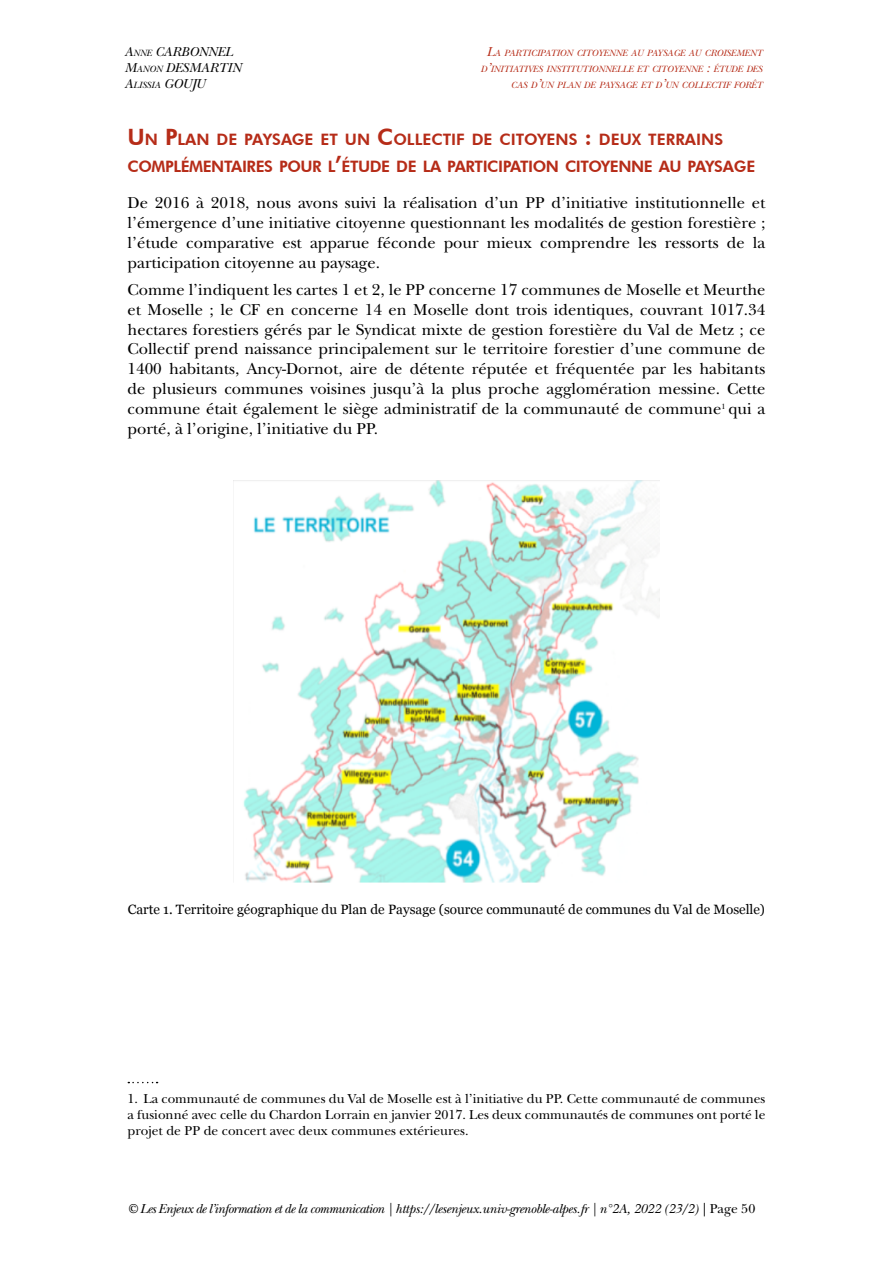
<style>
.page{position:relative;width:893px;height:1263px;background:#fff}
.page>*{position:absolute;margin:0;border:0;box-sizing:border-box;transform-origin:0 0}
.t1{font:16.5px/19.8px "New Baskerville Std";color:#000;text-align:justify}
.t2{font:800 15.75px/27px "Futura BT";letter-spacing:-.03em;color:#b62c18}
.t3{font:13.5px/16.2px "New Baskerville Std";color:#000;text-align:justify}
.t4{font:italic 13.5px "New Baskerville Std";letter-spacing:-.04em;color:#000}
.t5{font:13.5px "Georgia";color:#000}
.t6{font:italic 13.5px/16.2px "New Baskerville Std";color:#000}
.t7{font:italic 9.45px "New Baskerville Std";color:#b62c18}
.t8{font:italic 9.45px "New Baskerville Std";color:#000}
.s1{font-size:9.45px}
.s2{font-size:13.5px}
.s3{font-size:22.5px}
.s4{font-style:normal}
</style>
<div class="page">
<img style="left:234px;top:480px;width:425px;height:403px">
<svg style="left:128px;top:1082px;width:30px;height:1px"></svg>
<p class="t6" style="left:125px;top:44px;width:84px">A<span class="s1">NNE</span> CARBONNE</p>
<p class="t6" style="left:125px;top:44px;width:118px;text-indent:100px">L<br>M<span class="s1">ANON</span> DESMARTIN</p>
<p class="t8" style="left:125px;top:80px;width:15px"><span class="s2">A</span>LISSIA</p>
<p class="t6" style="left:164px;top:76px;width:43px">GOUJU</p>
<p class="t7" style="left:486px;top:47px;width:30px"><span class="s2">L</span>A PARTICI</p>
<p class="t7" style="left:540px;top:47px;width:12px">PATIO</p>
<p class="t7" style="left:566px;top:47px;width:17px">N CITO</p>
<p class="t7" style="left:598px;top:47px;width:113px">YENNE AU PAYSAGE AU CROIS</p>
<p class="t7" style="left:731px;top:47px;width:33px">EMENT</p>
<p class="t7" style="left:481px;top:64px;width:26px">D<span class="s2">’</span>INITIATI</p>
<p class="t7" style="left:527px;top:64px;width:35px">VES INSTITUTIO</p>
<p class="t7" style="left:598px;top:64px;width:60px">NNELLE ET CITO</p>
<p class="t7" style="left:673px;top:64px;width:53px">YENNE <span class="s2">:</span> ÉTUD</p>
<p class="t7" style="left:737px;top:64px;width:26px">E DES</p>
<p class="t7" style="left:511px;top:80px;width:7px">CAS</p>
<p class="t7" style="left:531px;top:80px;width:158px">D<span class="s2">’</span>UN PLAN DE PAYSAGE ET D<span class="s2">’</span>UN COLL</p>
<p class="t7" style="left:705px;top:80px;width:58px">ECTIF FORÊT</p>
<p class="t2" style="left:128px;top:125px;width:629px"><span class="s3">U</span> N <span class="s3">P</span>LAN DE PAYSAGE ET UN <span class="s3">C</span>OLLECTI F DE CITOYENS <span class="s3">:</span> DEUX TERRAI NS<br>COMPLÉMENTAIRES POUR L<span class="s3">’</span>ÉTUDE DE LA PARTI CIPATI ON CITOYENNE AU PAYSAGE</p>
<p class="t1" style="left:128px;top:193px;width:639px">De 2016 à 2018, nous avons suivi la réalisation d’un PP d’initiative institutionnelle et l’émergence d’une initiative citoyenne questionnant les modalités de gestion forestière ; l’étude comparative est apparue féconde pour mieux comprendre les ressorts de la participation citoyenne au paysage.</p>
<p class="t1" style="left:128px;top:280px;width:639px">Comme l’indiquent les cartes 1 et 2, le PP concerne 17 communes de Moselle et Meurthe et Moselle ; le CF en concerne 14 en Moselle dont trois identiques, couvrant 1017.34 hectares forestiers gérés par le Syndicat mixte de gestion forestière du Val de Metz ; ce Collectif prend naissance principalement sur le territoire forestier d’une commune de 1400 habitants, Ancy-Dornot, aire de détente réputée et fréquentée par les habitants de plusieurs communes voisines jusqu’à la plus proche agglomération messine. Cette commune était également le siège administratif de la communauté de commune<sup>1</sup> qui a porté, à l’origine, l’initiative du PP.</p>
<p class="t5" style="left:128px;top:899px;width:639px">Carte 1. Territoire géographique du Plan de Paysage (source communauté de communes du Val de Moselle)</p>
<p class="t3" style="left:128px;top:1090px;width:639px">1. La communauté de communes du Val de Moselle est à l’initiative du PP. Cette communauté de communes a fusionné avec celle du Chardon Lorrain en janvier 2017. Les deux communautés de communes ont porté le projet de PP de concert avec deux communes extérieures.</p>
<p class="t4" style="left:128px;top:1200px;width:629px">© Les Enjeux de l’information et de la communication | https://lesenjeux.univ-grenoble-alpes.fr | n°2A, 2022 (23/2) <span class="s4">| Page 50</span></p>
</div>
